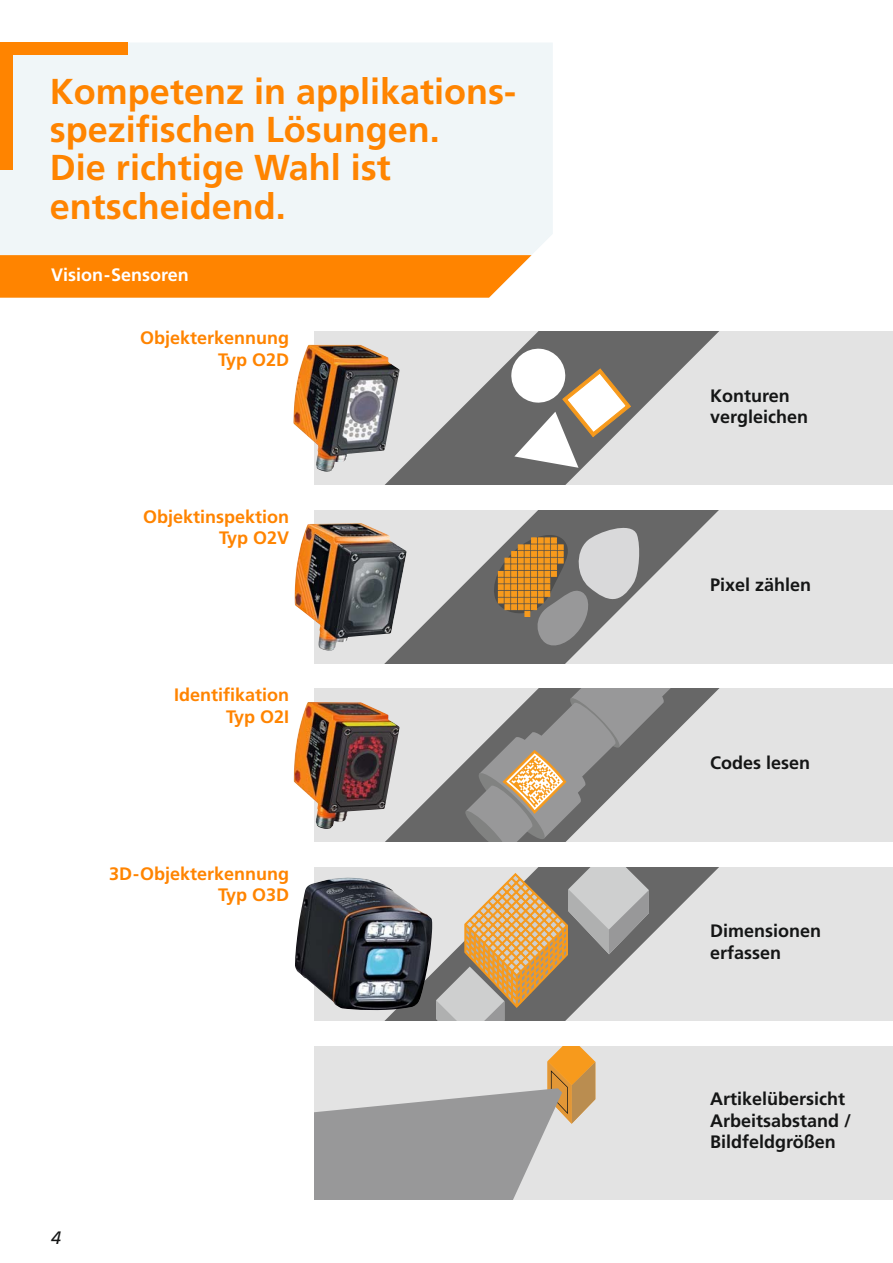
<style>
.page{position:relative;width:893px;height:1263px;background:#fff}
.page>*{position:absolute;margin:0;border:0;box-sizing:border-box;transform-origin:0 0}
.t1{font:700 36px/38.2px "Frutiger LT Com";color:#ff8400}
.t2{font:700 18px/21.3px "Frutiger LT Com";color:#151616}
.t3{font:700 18px/21.3px "Frutiger LT Com";color:#ff8400;text-align:right}
.t4{font:700 18px "Frutiger LT Com";color:#fff}
.t5{font:italic 18px "Frutiger LT Com";color:#151616}
</style>
<div class="page">
<div style="left:315px;top:510px;width:578px;height:153px;background:#e3e3e3"></div>
<div style="left:315px;top:689px;width:578px;height:153px;background:#e3e3e3"></div>
<div style="left:315px;top:867px;width:578px;height:153px;background:#e3e3e3"></div>
<div style="left:315px;top:1046px;width:578px;height:153px;background:#e3e3e3"></div>
<div style="left:315px;top:332px;width:578px;height:153px;background:#e3e3e3"></div>
<div style="left:0;top:43px;width:553px;height:213px;background:#f0f6f8"></div>
<svg style="left:0;top:255px;width:531px;height:43px;background:#fe890b"></svg>
<div style="left:0;top:43px;width:128px;height:12px;background:#ff8400"></div>
<div style="left:0;top:43px;width:13px;height:127px;background:#ff8400"></div>
<svg style="left:385px;top:332px;width:333px;height:153px"></svg>
<svg style="left:510px;top:347px;width:121px;height:121px;background:#b2aea8"></svg>
<svg style="left:385px;top:510px;width:334px;height:153px"></svg>
<svg style="left:488px;top:520px;width:153px;height:129px"></svg>
<svg style="left:385px;top:689px;width:334px;height:153px"></svg>
<svg style="left:463px;top:689px;width:226px;height:153px"></svg>
<svg style="left:385px;top:867px;width:334px;height:153px"></svg>
<svg style="left:436px;top:867px;width:213px;height:153px"></svg>
<svg style="left:315px;top:1046px;width:280px;height:153px"></svg>
<img style="left:293px;top:345px;width:107px;height:127px">
<img style="left:294px;top:702px;width:106px;height:127px">
<img style="left:295px;top:523px;width:112px;height:128px">
<img style="left:295px;top:877px;width:138px;height:133px">
<h1 class="t1" style="left:50px;top:75px;width:468px">Kompetenz in applikations&shy;spezifischen Lösungen.<br>Die richtige Wahl ist entscheidend.</h1>
<p class="t4" style="left:51px;top:268px;width:139px">Vision-Sensoren</p>
<p class="t3" style="left:140px;top:329px;width:151px">Objekterkennung<br>Typ O2D</p>
<p class="t3" style="left:143px;top:507px;width:148px">Objektinspektion<br>Typ O2V</p>
<p class="t3" style="left:174px;top:686px;width:117px">Identifikation<br>Typ O2I</p>
<p class="t3" style="left:109px;top:865px;width:181px">3D-Objekterkennung<br>Typ O3D</p>
<p class="t5" style="left:51px;top:1230px;width:12px">4</p>
<p class="t2" style="left:710px;top:386px;width:100px">Konturen vergleichen</p>
<p class="t2" style="left:710px;top:575px;width:103px">Pixel zählen</p>
<p class="t2" style="left:710px;top:754px;width:102px">Codes lesen</p>
<p class="t2" style="left:710px;top:922px;width:113px">Dimensionen erfassen</p>
<p class="t2" style="left:710px;top:1090px;width:143px">Artikelübersicht<br>Arbeitsabstand /<br>Bildfeldgrößen</p>
</div>
